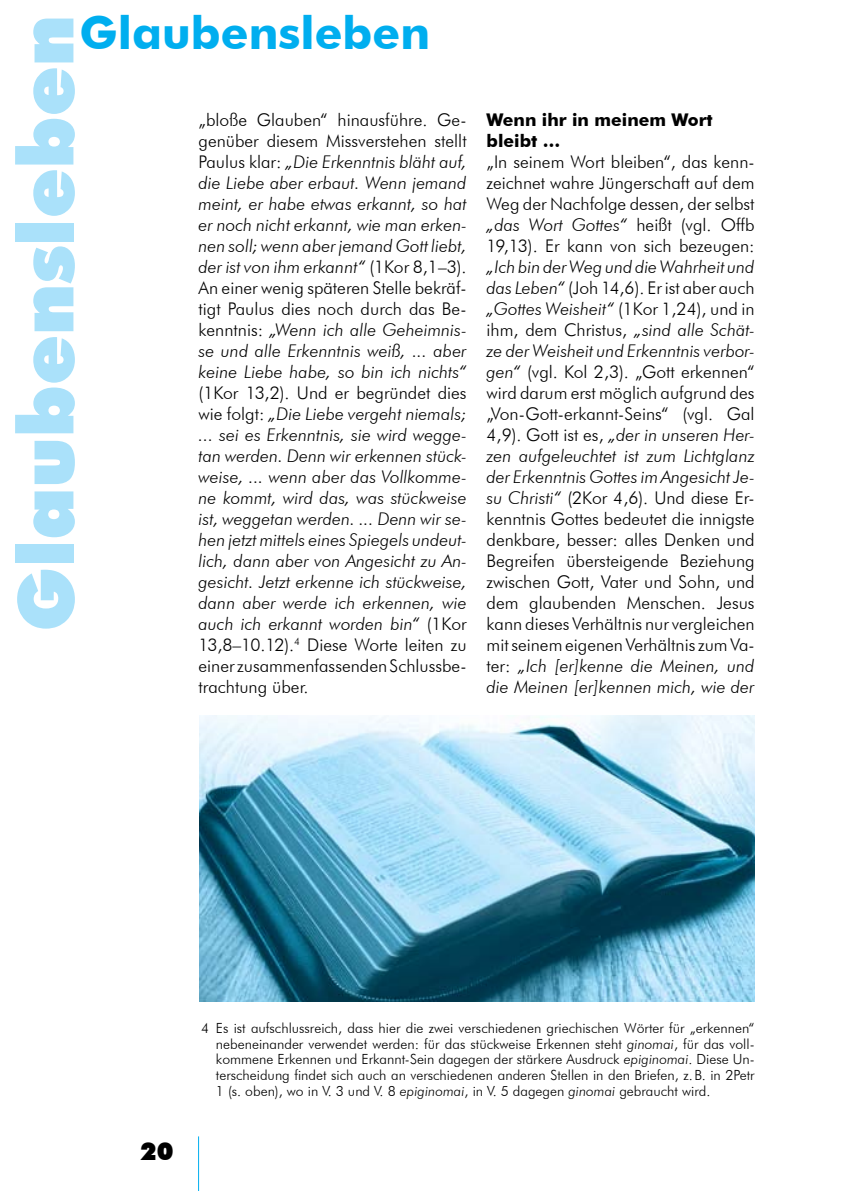
<style>
.page{position:relative;width:844px;height:1191px;background:#fff}
.page>*{position:absolute;margin:0;border:0;box-sizing:border-box;transform-origin:0 0}
.t1{font:900 77px "Futura BT";color:#aae1fa}
.t2{font:700 45.5px "Futura BT";color:#00aeef}
.t3{font:900 24.5px "Futura BT";color:#000}
.t4{font:italic 300 17.5px/21px "Futura BT";color:#000;text-align:justify}
.t5{font:300 17.5px/21px "Futura BT";color:#000;text-align:justify}
.t6{font:700 17.5px/21px "Futura BT";color:#000}
.t7{font:300 14px/15.8px "Futura BT";color:#000;text-align:justify}
.s1{font-style:normal}
.s2{font-style:italic}
</style>
<div class="page">
<hr style="left:198px;top:1136px;width:1px;height:55px;background:#00aeef">
<img style="left:199px;top:715px;width:555px;height:286px">
<h2 class="t2" style="left:79px;top:6px;width:352px">Glaubensleben</h2>
<h1 class="t1" style="left:-1px;top:632px;width:618px;rotate:-90deg">Glaubensleben</h1>
<p class="t4" style="left:198px;top:109px;width:269px"><span class="s1">„bloße Glauben“ hinausführe. Ge&shy;genüber diesem Missverstehen stellt Paulus klar:</span> „Die Erkenntnis bläht auf, die Liebe aber erbaut. Wenn jemand meint, er habe etwas erkannt, so hat er noch nicht erkannt, wie man erken&shy;nen soll; wenn aber jemand Gott liebt, der ist von ihm erkannt“ <span class="s1">(1Kor 8,1–3).<br>An einer wenig späteren Stelle bekräf&shy;tigt Paulus dies noch durch das Be&shy;kenntnis:</span> „Wenn ich alle Geheimnis&shy;se und alle Erkenntnis weiß, ... aber keine Liebe habe, so bin ich nichts“</p>
<p class="t4" style="left:198px;top:382px;width:269px"><span class="s1">(1Kor 13,2). Und er begründet dies wie folgt:</span> „Die Liebe vergeht niemals; ... sei es Erkenntnis, sie wird wegge&shy;tan werden. Denn wir erkennen stück&shy;weise, ... wenn aber das Vollkomme&shy;ne kommt, wird das, was stückweise ist, weggetan werden. ... Denn wir se&shy;hen jetzt mittels eines Spiegels undeut&shy;lich, dann aber von Angesicht zu An&shy;gesicht. Jetzt erkenne ich stückweise, dann aber werde ich erkennen, wie auch ich erkannt worden bin“ <span class="s1">(1Kor 13,8–10.12).</span><sup>4</sup> <span class="s1">Diese Worte leiten zu einer zusammenfassenden Schlussbe&shy;trachtung über.</span></p>
<p class="t6" style="left:486px;top:109px;width:228px">Wenn ihr in meinem Wort bleibt …</p>
<p class="t5" style="left:486px;top:151px;width:269px">„In seinem Wort bleiben“, das kenn&shy;zeichnet wahre Jüngerschaft auf dem Weg der Nachfolge dessen, der selbst <span class="s2">„das Wort Gottes“</span> heißt (vgl. Offb 19,13). Er kann von sich bezeugen:</p>
<p class="t5" style="left:486px;top:256px;width:269px"><span class="s2">„Ich bin der Weg und die Wahrheit und das Leben“</span> (Joh 14,6). Er ist aber auch <span class="s2">„Gottes Weisheit“</span> (1Kor 1,24), und in ihm, dem Christus, <span class="s2">„sind alle Schät&shy;ze der Weisheit und Erkenntnis verbor&shy;gen“</span> (vgl. Kol 2,3). „Gott erkennen“ wird darum erst möglich aufgrund des „Von-Gott-erkannt-Seins“ (vgl. Gal 4,9). Gott ist es, <span class="s2">„der in unseren Her&shy;zen aufgeleuchtet ist zum Lichtglanz der Erkenntnis Gottes im Angesicht Je&shy;su Christi“</span> (2Kor 4,6). Und diese Er&shy;kenntnis Gottes bedeutet die innigste denkbare, besser: alles Denken und Begreifen übersteigende Beziehung zwischen Gott, Vater und Sohn, und dem glaubenden Menschen. Jesus kann dieses Verhältnis nur vergleichen mit seinem eigenen Verhältnis zum Va&shy;ter: <span class="s2">„Ich [er]kenne die Meinen, und die Meinen [er]kennen mich, wie der</span></p>
<h3 class="t3" style="left:140px;top:1136px;width:35px">20</h3>
<p class="t7" style="left:216px;top:1020px;width:540px;text-indent:-15px">4 Es ist aufschlussreich, dass hier die zwei verschiedenen griechischen Wörter für „erkennen“ nebeneinander verwendet werden: für das stückweise Erkennen steht <span class="s2">ginomai</span>, für das voll&shy;kommene Erkennen und Erkannt-Sein dagegen der stärkere Ausdruck <span class="s2">epiginomai</span>. Diese Un&shy;terscheidung findet sich auch an verschiedenen anderen Stellen in den Briefen, z.B. in 2Petr 1 (s. oben), wo in V. 3 und V. 8 <span class="s2">epiginomai</span>, in V. 5 dagegen <span class="s2">ginomai</span> gebraucht wird.</p>
</div>
